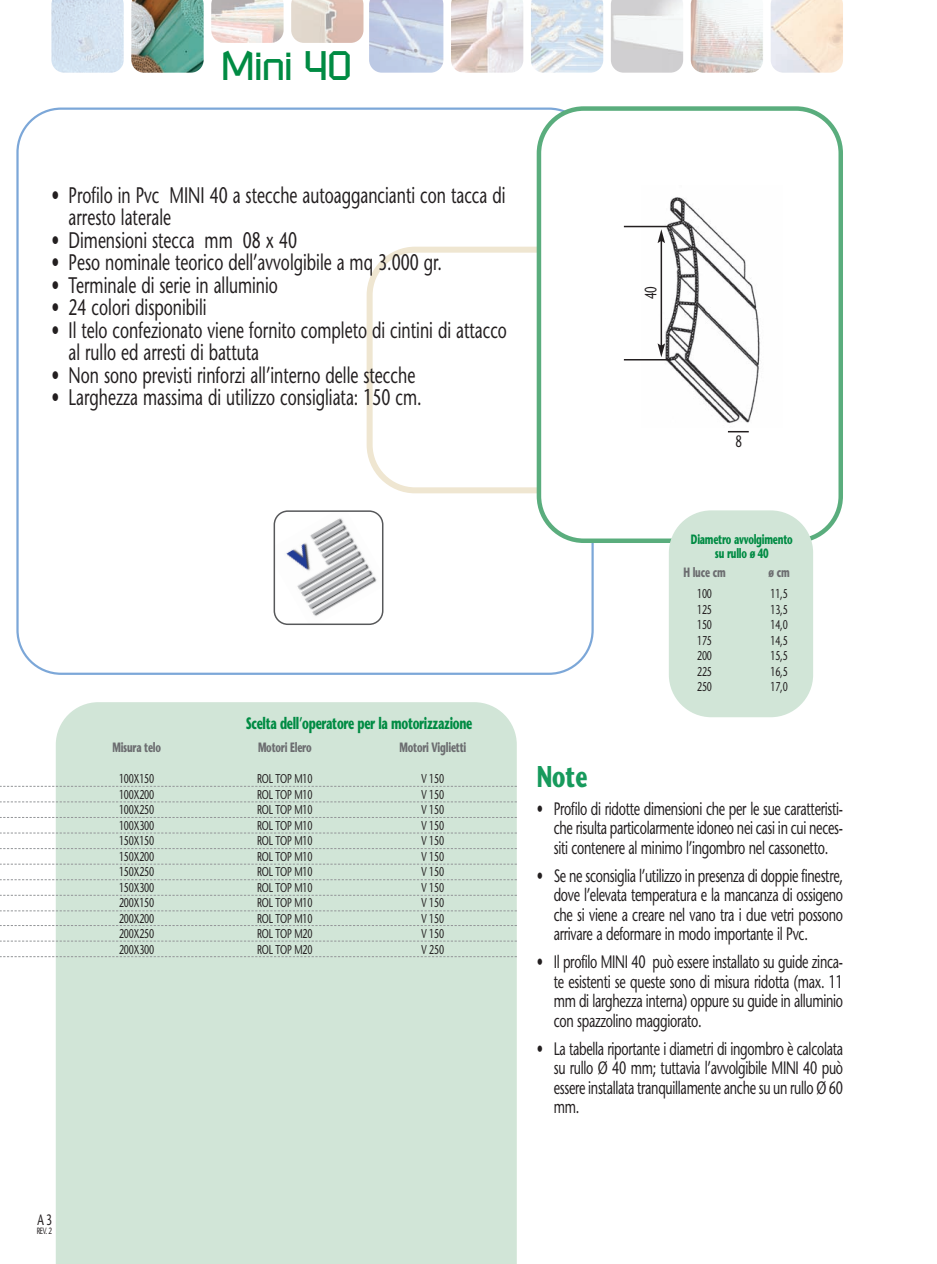
<style>
.page{position:relative;width:937px;height:1264px;background:#fff}
.page>*{position:absolute;margin:0;border:0;box-sizing:border-box;transform-origin:0 0}
.t1{font:40.8px "Russell Square";letter-spacing:-.05em;color:#008b43}
.t2{font:700 30px "Stone Sans";color:#179a5c;scale:.7 1}
.t3{font:22.5px/22.5px "Stone Sans";color:#231f20;scale:.7 1}
.t4{font:18px/19.5px "Stone Sans";letter-spacing:-.025em;color:#231f20;text-align:justify;scale:.7 1}
.t5{font:700 16.5px "Stone Sans";letter-spacing:-.025em;color:#008b43;scale:.65 1}
.t6{font:16.5px "Stone Sans";color:#231f20;scale:.7 1}
.t7{font:15px "Stone Sans";color:#231f20;scale:.7 1}
.t8{font:700 13.5px "Stone Sans";letter-spacing:-.025em;color:#6c6d70;scale:.65 1}
.t9{font:700 13.5px/13.2px "Stone Sans";letter-spacing:-.025em;color:#008b43;text-align:center;scale:.65 1}
.t10{font:12.75px/15.5px "Stone Sans";letter-spacing:-.025em;color:#231f20;text-align:justify;scale:.7 1}
.t11{font:9px "Stone Sans";color:#231f20;scale:.7 1}
</style>
<div class="page">
<svg style="left:16px;top:107px;width:577px;height:568px"></svg>
<svg style="left:536px;top:106px;width:306px;height:437px"></svg>
<div style="left:56px;top:702px;width:460px;height:562px;background:#d1e5d7"></div>
<div style="left:668px;top:510px;width:144px;height:207px;background:#d1e5d7;border-radius:43px"></div>
<svg style="left:0;top:786px;width:516px;height:1px"></svg>
<svg style="left:0;top:801px;width:516px;height:1px"></svg>
<svg style="left:0;top:817px;width:516px;height:1px"></svg>
<svg style="left:0;top:832px;width:516px;height:1px"></svg>
<svg style="left:0;top:848px;width:516px;height:1px"></svg>
<svg style="left:0;top:863px;width:516px;height:1px"></svg>
<svg style="left:0;top:879px;width:516px;height:1px"></svg>
<svg style="left:0;top:895px;width:516px;height:1px"></svg>
<svg style="left:0;top:910px;width:516px;height:1px"></svg>
<svg style="left:0;top:925px;width:516px;height:1px"></svg>
<svg style="left:0;top:940px;width:516px;height:1px"></svg>
<svg style="left:0;top:956px;width:516px;height:1px"></svg>
<svg style="left:273px;top:510px;width:110px;height:115px"></svg>
<hr style="left:623px;top:226px;width:47px;height:1px;background:#231f20">
<hr style="left:623px;top:359px;width:47px;height:1px;background:#231f20">
<hr style="left:660px;top:240px;width:1px;height:106px;background:#231f20">
<svg style="left:657px;top:229px;width:7px;height:14px"></svg>
<svg style="left:657px;top:343px;width:7px;height:14px"></svg>
<svg style="left:727px;top:431px;width:21px;height:1px"></svg>
<img style="left:51px;top:0;width:73px;height:72px">
<img style="left:131px;top:0;width:72px;height:73px">
<img style="left:211px;top:0;width:72px;height:43px">
<img style="left:291px;top:0;width:72px;height:43px">
<img style="left:369px;top:0;width:74px;height:73px">
<img style="left:451px;top:0;width:72px;height:73px">
<img style="left:531px;top:0;width:72px;height:73px">
<img style="left:611px;top:0;width:72px;height:73px">
<img style="left:690px;top:0;width:72px;height:73px">
<img style="left:771px;top:0;width:71px;height:73px">
<h1 class="t1" style="left:220px;top:51px;width:133px">Mini 40</h1>
<p class="t3" style="left:68px;top:186px;width:625px;text-indent:-17px">• Profilo in Pvc MINI 40 a stecche autoaggancianti con tacca di arresto laterale</p>
<p class="t3" style="left:51px;top:231px;width:352px">• Dimensioni stecca mm 08 x 40</p>
<p class="t3" style="left:51px;top:253px;width:559px">• Peso nominale teorico dell’avvolgibile a mq 3.000 gr.</p>
<p class="t3" style="left:51px;top:276px;width:325px">• Terminale di serie in alluminio</p>
<p class="t3" style="left:51px;top:298px;width:223px">• 24 colori disponibili</p>
<p class="t3" style="left:68px;top:321px;width:627px;text-indent:-17px">• Il telo confezionato viene fornito completo di cintini di attacco al rullo ed arresti di battuta</p>
<p class="t3" style="left:51px;top:366px;width:521px">• Non sono previsti rinforzi all’interno delle stecche</p>
<p class="t3" style="left:51px;top:388px;width:530px">• Larghezza massima di utilizzo consigliata: 150 cm.</p>
<p class="t6" style="left:644px;top:299px;width:20px;rotate:-90deg">40</p>
<p class="t6" style="left:735px;top:435px;width:11px">8</p>
<p class="t5" style="left:246px;top:716px;width:350px">Scelta dell’operatore per la motorizzazione</p>
<p class="t8" style="left:112px;top:742px;width:76px">Misura telo</p>
<p class="t8" style="left:258px;top:742px;width:84px">Motori Elero</p>
<p class="t8" style="left:399px;top:742px;width:104px">Motori Viglietti</p>
<p class="t10" style="left:119px;top:772px;width:52px">100X150<br>100X200<br>100X250<br>100X300<br>150X150<br>150X200<br>150X250<br>150X300<br>200X150<br>200X200<br>200X250<br>200X300</p>
<p class="t10" style="left:257px;top:772px;width:81px">ROL TOP M10<br>ROL TOP M10<br>ROL TOP M10<br>ROL TOP M10<br>ROL TOP M10<br>ROL TOP M10<br>ROL TOP M10<br>ROL TOP M10<br>ROL TOP M10<br>ROL TOP M10<br>ROL TOP M20<br>ROL TOP M20</p>
<p class="t10" style="left:421px;top:772px;width:34px">V 150<br>V 150<br>V 150<br>V 150<br>V 150<br>V 150<br>V 150<br>V 150<br>V 150<br>V 150<br>V 150<br>V 250</p>
<p class="t9" style="left:690px;top:534px;width:158px">Diametro avvolgimento su rullo ø 40</p>
<p class="t8" style="left:683px;top:567px;width:66px">H luce cm</p>
<p class="t8" style="left:768px;top:567px;width:34px">ø cm</p>
<p class="t10" style="left:696px;top:587px;width:23px">100<br>125<br>150<br>175<br>200<br>225<br>250</p>
<p class="t10" style="left:770px;top:587px;width:26px">11,5<br>13,5<br>14,0<br>14,5<br>15,5<br>16,5<br>17,0</p>
<h2 class="t2" style="left:536px;top:764px;width:74px">Note</h2>
<p class="t4" style="left:553px;top:800px;width:415px;text-indent:-17px">• Profilo di ridotte dimensioni che per le sue caratteristi&shy;che risulta particolarmente idoneo nei casi in cui neces&shy;siti contenere al minimo l’ingombro nel cassonetto.</p>
<p class="t4" style="left:553px;top:867px;width:415px;text-indent:-17px">• Se ne sconsiglia l’utilizzo in presenza di doppie finestre, dove l’elevata temperatura e la mancanza di ossigeno che si viene a creare nel vano tra i due vetri possono arrivare a deformare in modo importante il Pvc.</p>
<p class="t4" style="left:553px;top:954px;width:415px;text-indent:-17px">• Il profilo MINI 40 può essere installato su guide zinca&shy;te esistenti se queste sono di misura ridotta (max. 11 mm di larghezza interna) oppure su guide in alluminio con spazzolino maggiorato.</p>
<p class="t4" style="left:553px;top:1040px;width:415px;text-indent:-17px">• La tabella riportante i diametri di ingombro è calcolata su rullo Ø 40 mm; tuttavia l’avvolgibile MINI 40 può essere installata tranquillamente anche su un rullo Ø 60 mm.</p>
<p class="t7" style="left:38px;top:1214px;width:22px">A 3</p>
<p class="t11" style="left:37px;top:1226px;width:24px">REV. 2</p>
</div>
